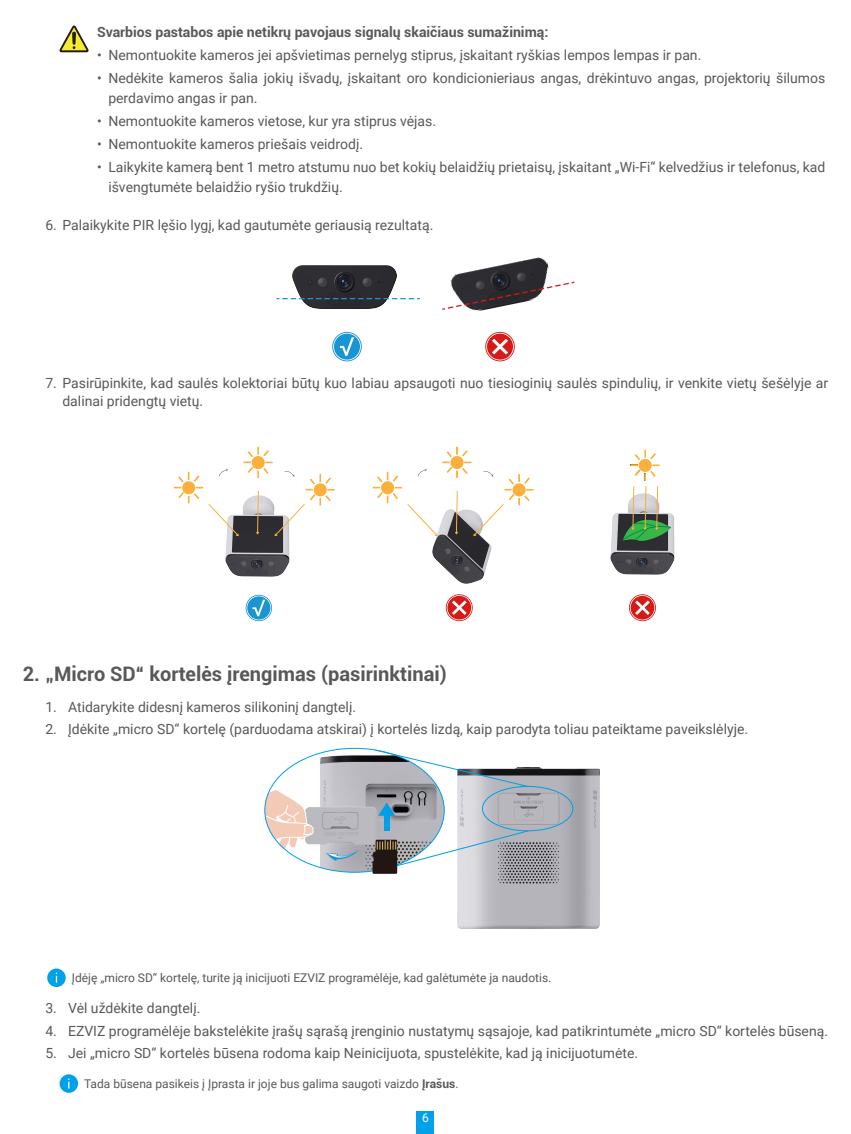
<style>
.page{position:relative;width:851px;height:1134px;background:#fff}
.page>*{position:absolute;margin:0;border:0;box-sizing:border-box;transform-origin:0 0}
.t1{font:700 20px "Roboto";color:#595857}
.t2{font:14px/20px "Roboto";color:#595857}
.t3{font:700 14px "Roboto";color:#595857}
.t4{font:12px "Roboto";color:#595857}
.t5{font:12px "Roboto";color:#fff}
.s1{font-weight:700}
</style>
<div class="page">
<div style="left:417px;top:1111px;width:17px;height:23px;background:#00a1e9"></div>
<svg style="left:60px;top:26px;width:28px;height:26px"></svg>
<svg style="left:332px;top:332px;width:30px;height:29px"></svg>
<svg style="left:485px;top:332px;width:29px;height:29px"></svg>
<img style="left:292px;top:266px;width:104px;height:43px">
<svg style="left:276px;top:298px;width:144px;height:1px"></svg>
<img style="left:450px;top:257px;width:99px;height:54px">
<svg style="left:442px;top:282px;width:132px;height:28px"></svg>
<img style="left:225px;top:536px;width:65px;height:41px">
<svg style="left:245px;top:595px;width:27px;height:26px"></svg>
<svg style="left:174px;top:447px;width:160px;height:89px"></svg>
<img style="left:610px;top:513px;width:65px;height:62px">
<svg style="left:629px;top:594px;width:26px;height:27px"></svg>
<svg style="left:622px;top:450px;width:49px;height:93px"></svg>
<svg style="left:446px;top:600px;width:26px;height:21px"></svg>
<img style="left:432px;top:536px;width:60px;height:64px">
<svg style="left:373px;top:447px;width:160px;height:89px"></svg>
<img style="left:457px;top:767px;width:142px;height:162px">
<div style="left:482px;top:786px;width:91px;height:45px;border:1px solid #009fe8;border-radius:50%"></div>
<svg style="left:444px;top:766px;width:84px;height:21px"></svg>
<img style="left:289px;top:748px;width:155px;height:124px">
<svg style="left:326px;top:850px;width:33px;height:11px"></svg>
<svg style="left:265px;top:789px;width:48px;height:62px"></svg>
<svg style="left:372px;top:830px;width:157px;height:44px"></svg>
<div style="left:384px;top:814px;width:5px;height:16px;background:#009fe8"></div>
<svg style="left:378px;top:803px;width:17px;height:13px"></svg>
<svg style="left:47px;top:968px;width:19px;height:19px"></svg>
<div style="left:60px;top:1074px;width:18px;height:19px;background:#00a1e9;border-radius:50%"></div>
<p class="t3" style="left:97px;top:23px;width:453px">Svarbios pastabos apie netikrų pavojaus signalų skaičiaus sumažinimą:</p>
<p class="t2" style="left:97px;top:45px;width:605px">• Nemontuokite kameros jei apšvietimas pernelyg stiprus, įskaitant ryškias lempos lempas ir pan.</p>
<p class="t2" style="left:108px;top:68px;width:718px;text-indent:-11px">• Nedėkite kameros šalia jokių išvadų, įskaitant oro kondicionieriaus angas, drėkintuvo angas, projektorių šilumos perdavimo angas ir pan.</p>
<p class="t2" style="left:97px;top:110px;width:340px">• Nemontuokite kameros vietose, kur yra stiprus vėjas.</p>
<p class="t2" style="left:97px;top:133px;width:267px">• Nemontuokite kameros priešais veidrodį.</p>
<p class="t2" style="left:108px;top:156px;width:718px;text-indent:-11px">• Laikykite kamerą bent 1 metro atstumu nuo bet kokių belaidžių prietaisų, įskaitant „Wi-Fi“ kelvedžius ir telefonus, kad išvengtumėte belaidžio ryšio trukdžių.</p>
<p class="t2" style="left:45px;top:214px;width:389px">6. Palaikykite PIR lęšio lygį, kad gautumėte geriausią rezultatą.</p>
<p class="t2" style="left:62px;top:374px;width:767px;line-height:18px;text-indent:-17px">7. Pasirūpinkite, kad saulės kolektoriai būtų kuo labiau apsaugoti nuo tiesioginių saulės spindulių, ir venkite vietų šešėlyje ar dalinai pridengtų vietų.</p>
<h1 class="t1" style="left:23px;top:660px;width:425px">2. „Micro SD“ kortelės įrengimas (pasirinktinai)</h1>
<p class="t2" style="left:45px;top:696px;width:312px">1. Atidarykite didesnį kameros silikoninį dangtelį.</p>
<p class="t2" style="left:45px;top:718px;width:704px">2. Įdėkite „micro SD“ kortelę (parduodama atskirai) į kortelės lizdą, kaip parodyta toliau pateiktame paveikslėlyje.</p>
<p class="t4" style="left:72px;top:969px;width:481px">Įdėję „micro SD“ kortelę, turite ją inicijuoti EZVIZ programėlėje, kad galėtumėte ja naudotis.</p>
<p class="t2" style="left:45px;top:998px;width:156px">3. Vėl uždėkite dangtelį.</p>
<p class="t2" style="left:45px;top:1020px;width:784px">4. EZVIZ programėlėje bakstelėkite įrašų sąrašą įrenginio nustatymų sąsajoje, kad patikrintumėte „micro SD“ kortelės būseną.</p>
<p class="t2" style="left:45px;top:1043px;width:594px">5. Jei „micro SD“ kortelės būsena rodoma kaip Neinicijuota, spustelėkite, kad ją inicijuotumėte.</p>
<p class="t4" style="left:84px;top:1075px;width:376px">Tada būsena pasikeis į Įprasta ir joje bus galima saugoti vaizdo <span class="s1">Įrašus</span>.</p>
<p class="t5" style="left:422px;top:1109px;width:8px">6</p>
</div>
